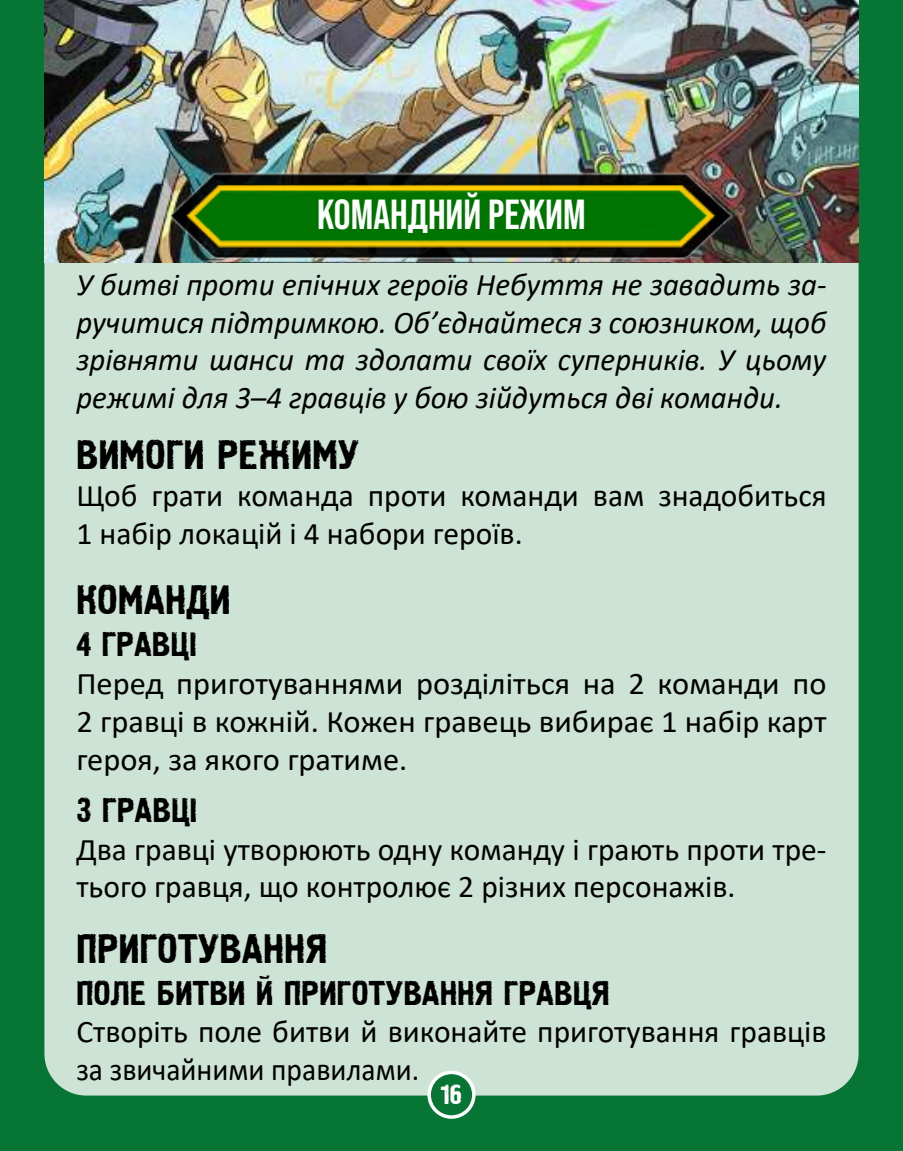
<style>
.page{position:relative;width:903px;height:1151px;background:#077533}
.page>*{position:absolute;margin:0;border:0;box-sizing:border-box;transform-origin:0 0}
.t1{font:42px "Pollock 2 CTT";color:#000}
.t2{font:700 42px "Bebas Neue Pro";color:#fff}
.t3{font:35px "Pollock 2 CTT";color:#000}
.t4{font:31.5px/37.8px "Calibri";color:#000}
.t5{font:italic 31.5px/37.8px "Calibri";color:#000;text-align:justify}
.t6{font:28px "Pollock 2 CTT";color:#fff}
</style>
<div class="page">
<div style="left:44px;top:39px;width:814px;height:1056px;background:#cde3d6;border-radius:42px"></div>
<div style="left:429px;top:1072px;width:45px;height:45px;background:#077533;border-radius:50%"></div>
<div style="left:427px;top:1071px;width:48px;height:48px;border:4px solid #fff;border-radius:50%"></div>
<img style="left:44px;top:0;width:814px;height:263px">
<img style="left:165px;top:168px;width:573px;height:94px">
<h1 class="t2" style="left:317px;top:191px;width:270px">КОМАНДНИЙ РЕЖИМ</h1>
<p class="t5" style="left:76px;top:264px;width:752px">У битві проти епічних героїв Небуття не завадить за&shy;ручитися підтримкою. Об’єднайтеся з союзником, щоб зрівняти шанси та здолати своїх суперників. У цьому режимі для 3–4 гравців у бою зійдуться дві команди.</p>
<h1 class="t1" style="left:76px;top:433px;width:285px">ВИМОГИ РЕЖИМУ</h1>
<p class="t4" style="left:76px;top:476px;width:752px">Щоб грати команда проти команди вам знадобиться<br>1 набір локацій і 4 набори героїв.</p>
<h1 class="t1" style="left:76px;top:579px;width:156px">КОМАНДИ</h1>
<p class="t3" style="left:76px;top:627px;width:122px">4 ГРАВЦІ</p>
<p class="t4" style="left:76px;top:664px;width:752px;text-align:justify">Перед приготуваннями розділіться на 2 команди по 2 гравці в кожній. Кожен гравець вибирає 1 набір карт героя, за якого гратиме.</p>
<p class="t3" style="left:76px;top:792px;width:123px">3 ГРАВЦІ</p>
<p class="t4" style="left:76px;top:829px;width:752px">Два гравці утворюють одну команду і грають проти тре&shy;тього гравця, що контролює 2 різних персонажів.</p>
<h1 class="t1" style="left:76px;top:927px;width:252px">ПРИГОТУВАННЯ</h1>
<p class="t3" style="left:76px;top:975px;width:535px">ПОЛЕ БИТВИ Й ПРИГОТУВАННЯ ГРАВЦЯ</p>
<p class="t4" style="left:76px;top:1012px;width:752px">Створіть поле битви й виконайте приготування гравців за звичайними правилами.</p>
<p class="t6" style="left:441px;top:1081px;width:23px">16</p>
</div>
